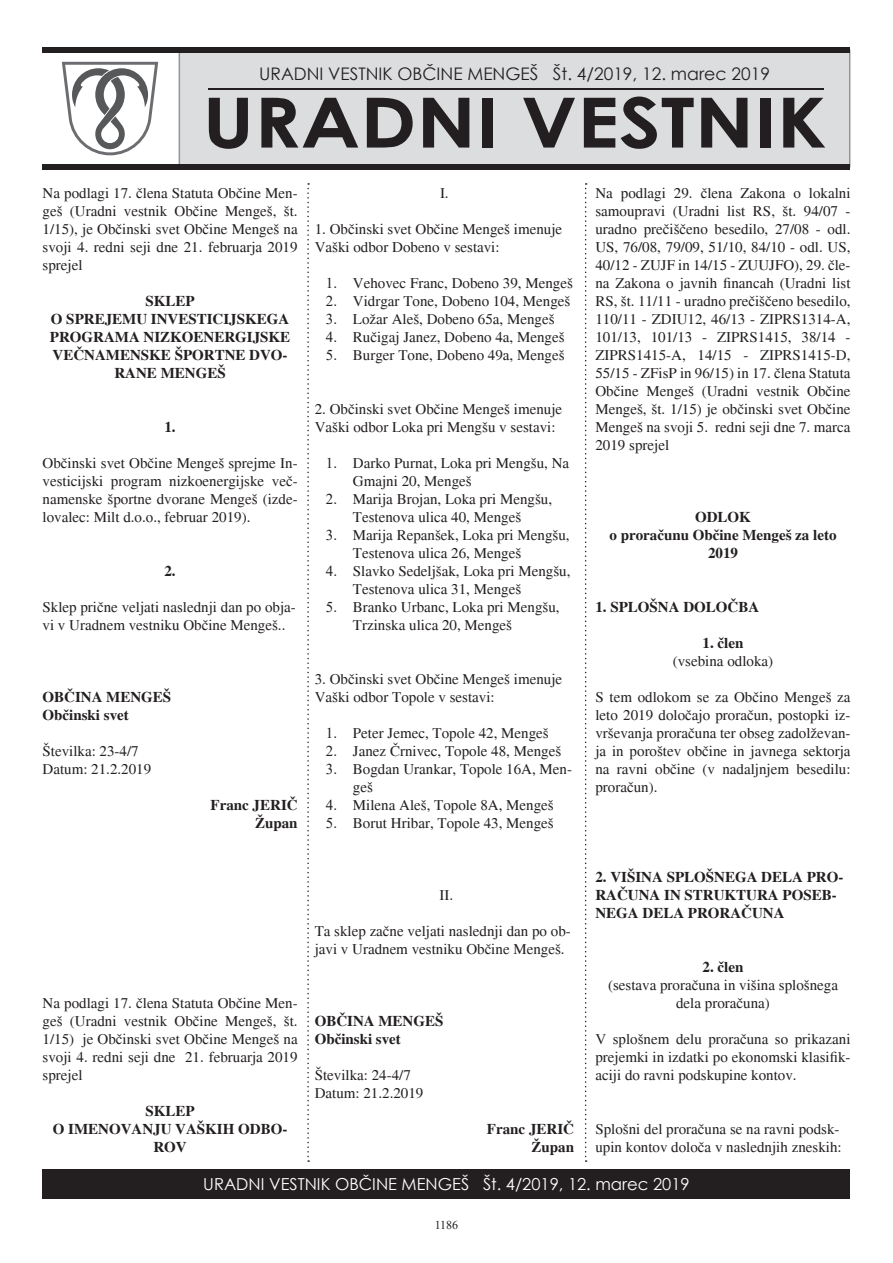
<style>
.page{position:relative;width:893px;height:1263px;background:#fff}
.page>*{position:absolute;margin:0;border:0;box-sizing:border-box;transform-origin:0 0}
.t1{font:700 69.3px "Century Gothic";color:#231f20;scale:1.16 1}
.t2{font:17.4px "Century Gothic";color:#231f20}
.t3{font:16.5px "Century Gothic";color:#fff}
.Telo_besedila1{font:15px/18px "Times";color:#231f20}
.Telo_besedila1-2{font:700 15px/18px "Times";color:#231f20;text-align:center}
.t4{font:12px "Times New Roman";color:#231f20}
.s1{font-family:"Times New Roman"}
</style>
<div class="page">
<div style="left:179px;top:50px;width:671px;height:117px;background:#dcdddf"></div>
<hr style="left:208px;top:89px;width:615px;height:1px;background:#231f20">
<div style="left:43px;top:47px;width:807px;height:5px;background:#231f20"></div>
<div style="left:43px;top:165px;width:807px;height:5px;background:#231f20"></div>
<svg style="left:62px;top:62px;width:96px;height:93px"></svg>
<div style="left:43px;top:1169px;width:807px;height:30px;background:#231f20"></div>
<svg style="left:307px;top:183px;width:2px;height:979px"></svg>
<svg style="left:585px;top:183px;width:2px;height:979px"></svg>
<p class="t2" style="left:259px;top:62px;width:512px">URADNI VESTNIK OBČINE MENGEŠ Št. 4/2019, 12. marec 2019</p>
<h1 class="t1" style="left:203px;top:70px;width:539px">URADNI VESTNIK</h1>
<p class="Telo_besedila1" style="left:43px;top:184px;width:257px;text-align:justify">Na podlagi 17. člena Statuta Občine Men&shy;geš (Uradni vestnik Občine Mengeš, št.<br>1/15), je Občinski svet Občine Mengeš na svoji 4. redni seji dne 21. februarja 2019 sprejel</p>
<p class="Telo_besedila1-2" style="left:146px;top:292px;width:51px">SKLEP</p>
<p class="Telo_besedila1-2" style="left:50px;top:310px;width:242px">O SPREJEMU INVESTICIJSKEGA<br>PROGRAMA NIZKOENERGIJSKE<br>VEČNAMENSKE ŠPORTNE DVO-<br>RANE MENGEŠ</p>
<p class="Telo_besedila1-2" style="left:164px;top:418px;width:13px">1.</p>
<p class="Telo_besedila1" style="left:43px;top:454px;width:257px;text-align:justify">Občinski svet Občine Mengeš sprejme In&shy;vesticijski program nizkoenergijske več&shy;namenske športne dvorane Mengeš (izde&shy;lovalec: Milt d.o.o., februar 2019).</p>
<p class="Telo_besedila1-2" style="left:164px;top:562px;width:13px">2.</p>
<p class="Telo_besedila1" style="left:43px;top:598px;width:255px">Sklep prične veljati naslednji dan po obja&shy;vi v Uradnem vestniku Občine Mengeš..</p>
<p class="Telo_besedila1-2" style="left:43px;top:688px;width:130px">OBČINA MENGEŠ</p>
<p class="Telo_besedila1-2" style="left:43px;top:706px;width:88px">Občinski svet</p>
<p class="Telo_besedila1" style="left:43px;top:742px;width:98px">Številka: 23-4/7</p>
<p class="Telo_besedila1" style="left:43px;top:760px;width:110px">Datum: 21.2.2019</p>
<p class="Telo_besedila1-2" style="left:211px;top:796px;width:89px">Franc JERIČ</p>
<p class="Telo_besedila1-2" style="left:255px;top:814px;width:44px">Župan</p>
<p class="Telo_besedila1" style="left:440px;top:184px;width:10px">I.</p>
<p class="Telo_besedila1" style="left:315px;top:220px;width:249px">1. Občinski svet Občine Mengeš imenuje<br>Vaški odbor Dobeno v sestavi:</p>
<p class="Telo_besedila1" style="left:326px;top:274px;width:248px"><span class="s1">1.</span> Vehovec Franc, Dobeno 39, Mengeš</p>
<p class="Telo_besedila1" style="left:326px;top:292px;width:246px"><span class="s1">2.</span> Vidrgar Tone, Dobeno 104, Mengeš</p>
<p class="Telo_besedila1" style="left:326px;top:310px;width:230px"><span class="s1">3.</span> Ložar Aleš, Dobeno 65a, Mengeš</p>
<p class="Telo_besedila1" style="left:326px;top:328px;width:240px"><span class="s1">4.</span> Ručigaj Janez, Dobeno 4a, Mengeš</p>
<p class="Telo_besedila1" style="left:326px;top:346px;width:240px"><span class="s1">5.</span> Burger Tone, Dobeno 49a, Mengeš</p>
<p class="Telo_besedila1" style="left:315px;top:400px;width:249px">2. Občinski svet Občine Mengeš imenuje<br>Vaški odbor Loka pri Mengšu v sestavi:</p>
<p class="Telo_besedila1" style="left:353px;top:454px;width:218px;text-indent:-27px"><span class="s1">1.</span> Darko Purnat, Loka pri Mengšu, Na<br>Gmajni 20, Mengeš</p>
<p class="Telo_besedila1" style="left:326px;top:490px;width:228px;text-align:center"><span class="s1">2.</span> Marija Brojan, Loka pri Mengšu,<br>Testenova ulica 40, Mengeš</p>
<p class="Telo_besedila1" style="left:353px;top:526px;width:218px;text-indent:-27px"><span class="s1">3.</span> Marija Repanšek, Loka pri Mengšu,<br>Testenova ulica 26, Mengeš</p>
<p class="Telo_besedila1" style="left:353px;top:562px;width:219px;text-indent:-27px"><span class="s1">4.</span> Slavko Sedeljšak, Loka pri Mengšu,<br>Testenova ulica 31, Mengeš</p>
<p class="Telo_besedila1" style="left:353px;top:598px;width:208px;text-indent:-27px"><span class="s1">5.</span> Branko Urbanc, Loka pri Mengšu,<br>Trzinska ulica 20, Mengeš</p>
<p class="Telo_besedila1" style="left:315px;top:670px;width:249px">3. Občinski svet Občine Mengeš imenuje<br>Vaški odbor Topole v sestavi:</p>
<p class="Telo_besedila1" style="left:326px;top:724px;width:224px"><span class="s1">1.</span> Peter Jemec, Topole 42, Mengeš</p>
<p class="Telo_besedila1" style="left:326px;top:742px;width:237px"><span class="s1">2.</span> Janez Črnivec, Topole 48, Mengeš</p>
<p class="Telo_besedila1" style="left:353px;top:760px;width:221px;text-indent:-27px"><span class="s1">3.</span> Bogdan Urankar, Topole 16A, Men&shy;geš</p>
<p class="Telo_besedila1" style="left:326px;top:796px;width:229px"><span class="s1">4.</span> Milena Aleš, Topole 8A, Mengeš</p>
<p class="Telo_besedila1" style="left:326px;top:814px;width:229px"><span class="s1">5.</span> Borut Hribar, Topole 43, Mengeš</p>
<p class="Telo_besedila1" style="left:439px;top:886px;width:15px">II.</p>
<p class="Telo_besedila1" style="left:315px;top:922px;width:258px">Ta sklep začne veljati naslednji dan po ob&shy;javi v Uradnem vestniku Občine Mengeš.</p>
<p class="Telo_besedila1" style="left:43px;top:994px;width:257px;text-align:justify">Na podlagi 17. člena Statuta Občine Men&shy;geš (Uradni vestnik Občine Mengeš, št.<br>1/15) je Občinski svet Občine Mengeš na svoji 4. redni seji dne 21. februarja 2019 sprejel</p>
<p class="Telo_besedila1-2" style="left:146px;top:1102px;width:51px">SKLEP</p>
<p class="Telo_besedila1-2" style="left:53px;top:1120px;width:236px">O IMENOVANJU VAŠKIH ODBO-<br>ROV</p>
<p class="Telo_besedila1-2" style="left:315px;top:1012px;width:130px">OBČINA MENGEŠ</p>
<p class="Telo_besedila1-2" style="left:315px;top:1030px;width:88px">Občinski svet</p>
<p class="Telo_besedila1" style="left:315px;top:1066px;width:98px">Številka: 24-4/7</p>
<p class="Telo_besedila1" style="left:315px;top:1084px;width:110px">Datum: 21.2.2019</p>
<p class="Telo_besedila1-2" style="left:487px;top:1120px;width:89px">Franc JERIČ</p>
<p class="Telo_besedila1-2" style="left:531px;top:1138px;width:44px">Župan</p>
<p class="Telo_besedila1" style="left:595px;top:184px;width:257px;text-align:justify">Na podlagi 29. člena Zakona o lokalni samoupravi (Uradni list RS, št. 94/07 - uradno prečiščeno besedilo, 27/08 - odl.<br>US, 76/08, 79/09, 51/10, 84/10 - odl. US, 40/12 - ZUJF in 14/15 - ZUUJFO), 29. čle&shy;na Zakona o javnih financah (Uradni list RS, št. 11/11 - uradno prečiščeno besedilo, 110/11 - ZDIU12, 46/13 - ZIPRS1314-A, 101/13, 101/13 - ZIPRS1415, 38/14 - ZIPRS1415-A, 14/15 - ZIPRS1415-D, 55/15 - ZFisP in 96/15) in 17. člena Statuta Občine Mengeš (Uradni vestnik Občine Mengeš, št. 1/15) je občinski svet Občine Mengeš na svoji 5. redni seji dne 7. marca 2019 sprejel</p>
<p class="Telo_besedila1-2" style="left:695px;top:508px;width:57px">ODLOK</p>
<p class="Telo_besedila1-2" style="left:609px;top:526px;width:229px">o proračunu Občine Mengeš za leto<br>2019</p>
<p class="Telo_besedila1-2" style="left:595px;top:598px;width:165px">1. SPLOŠNA DOLOČBA</p>
<p class="Telo_besedila1-2" style="left:703px;top:634px;width:42px">1. člen</p>
<p class="Telo_besedila1" style="left:673px;top:652px;width:102px">(vsebina odloka)</p>
<p class="Telo_besedila1" style="left:595px;top:688px;width:257px;text-align:justify">S tem odlokom se za Občino Mengeš za leto 2019 določajo proračun, postopki iz&shy;vrševanja proračuna ter obseg zadolževan&shy;ja in poroštev občine in javnega sektorja na ravni občine (v nadaljnjem besedilu: proračun).</p>
<p class="Telo_besedila1-2" style="left:595px;top:868px;width:249px;text-align:left">2. VIŠINA SPLOŠNEGA DELA PRO-<br>RAČUNA IN STRUKTURA POSEB-<br>NEGA DELA PRORAČUNA</p>
<p class="Telo_besedila1-2" style="left:703px;top:958px;width:42px">2. člen</p>
<p class="Telo_besedila1" style="left:608px;top:976px;width:231px;text-align:center">(sestava proračuna in višina splošnega dela proračuna)</p>
<p class="Telo_besedila1" style="left:595px;top:1030px;width:257px;text-align:justify">V splošnem delu proračuna so prikazani prejemki in izdatki po ekonomski klasifik&shy;aciji do ravni podskupine kontov.</p>
<p class="Telo_besedila1" style="left:595px;top:1120px;width:248px">Splošni del proračuna se na ravni podsk&shy;upin kontov določa v naslednjih zneskih:</p>
<p class="t3" style="left:203px;top:1172px;width:488px">URADNI VESTNIK OBČINE MENGEŠ Št. 4/2019, 12. marec 2019</p>
<p class="t4" style="left:435px;top:1216px;width:25px">1186</p>
</div>
